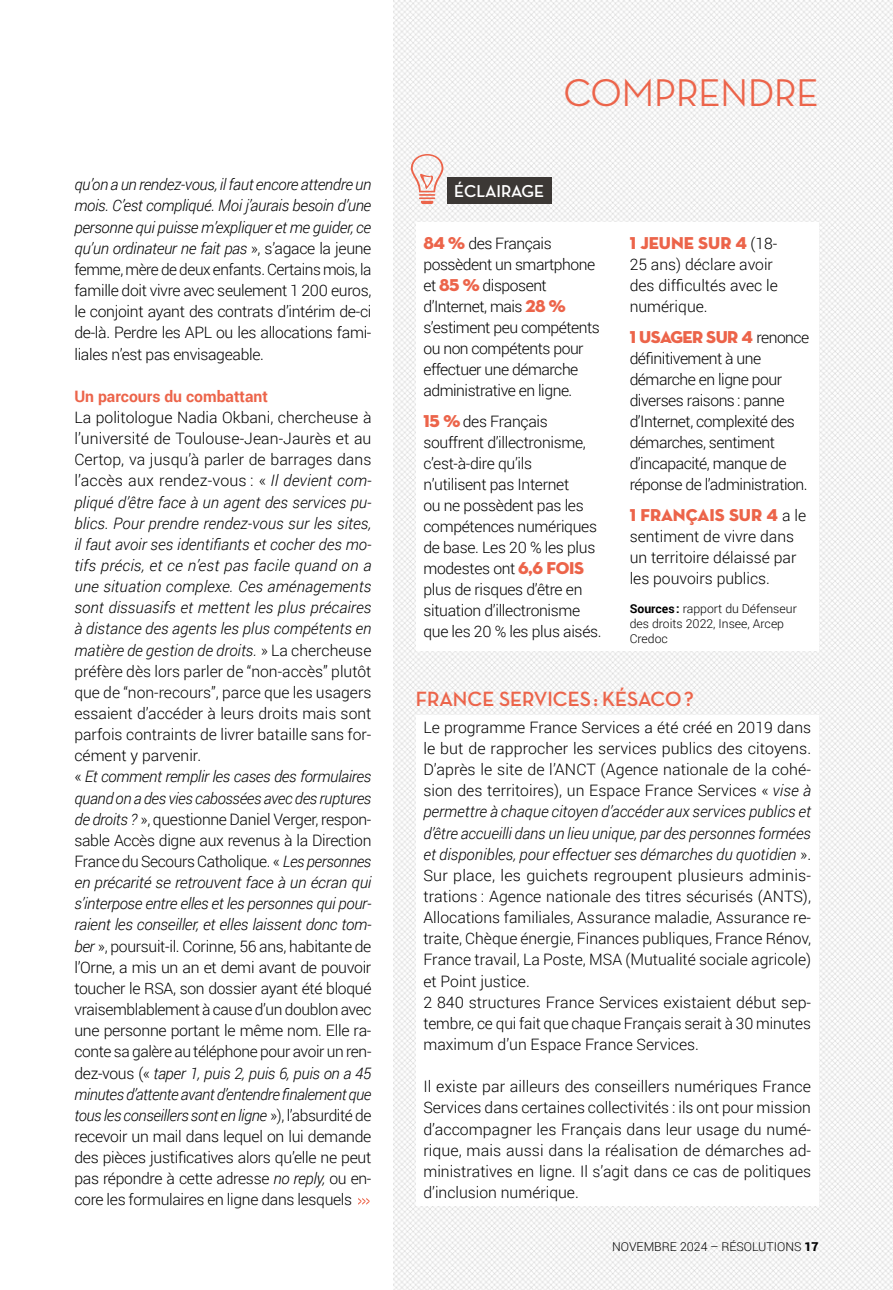
<style>
.page{position:relative;width:893px;height:1290px;background:#fff}
.page>*{position:absolute;margin:0;border:0;box-sizing:border-box;transform-origin:0 0}
.t1{font:500 39.38px "Neutra Disp";color:#ec644a}
.t2{font:700 21px "Neutra Disp";color:#ec644a}
.t3{font:17.5px "Neutra Disp Titling";color:#ec644a}
.t4{font:17.5px "Neutra Disp Titling";letter-spacing:-.03em;color:#ec644a}
.t5{font:700 17.5px "Neutra Disp";letter-spacing:-.005em;color:#fff}
.Texte_Courant{font:300 15.75px/21.2px "Roboto";letter-spacing:-.02em;color:#000;text-align:justify}
.Texte_Courant-2{font:300 15.75px/21px "Roboto";color:#000}
.Intertitres{font:700 15.75px "Roboto";color:#ec644a}
.Texte_Courant-3{font:300 12.25px/14.7px "Roboto";color:#000}
.s1{font-style:italic}
.s2{font-family:"Neutra Disp Titling";font-weight:400;font-size:17.5px;color:#ec644a}
.s3{font-family:"Roboto";font-weight:300;font-size:15.75px;color:#000}
.s4{font-weight:700}
.s5{font-weight:900}
</style>
<div class="page">
<img style="left:394px;top:0;width:499px;height:1290px">
<svg style="left:358px;top:1198px;width:12px;height:7px"></svg>
<svg style="left:411px;top:154px;width:32px;height:50px"></svg>
<div style="left:447px;top:177px;width:105px;height:27px;background:#3c3835"></div>
<div style="left:416px;top:222px;width:403px;height:428px;background:#fff"></div>
<div style="left:416px;top:715px;width:403px;height:490px;background:#fff"></div>
<p class="Texte_Courant" style="left:74px;top:174px;width:299px"><span class="s1">qu’on a un rendez-vous, il faut encore attendre un mois. C’est compliqué. Moi j’aurais besoin d’une personne qui puisse m’expliquer et me guider, ce qu’un ordinateur ne fait pas</span> », s’agace la jeune femme, mère de deux enfants. Certains mois, la famille doit vivre avec seulement 1 200 euros, le conjoint ayant des contrats d’intérim de-ci de-là. Perdre les APL ou les allocations fami&shy;liales n’est pas envisageable.</p>
<p class="Intertitres" style="left:74px;top:385px;width:195px">Un parcours du combattant</p>
<p class="Texte_Courant" style="left:74px;top:406px;width:299px">La politologue Nadia Okbani, chercheuse à l’université de Toulouse-Jean-Jaurès et au Certop, va jusqu’à parler de barrages dans l’accès aux rendez-vous : « <span class="s1">Il devient com&shy;pliqué d’être face à un agent des services pu&shy;blics. Pour prendre rendez-vous sur les sites, il faut avoir ses identifiants et cocher des mo&shy;tifs précis, et ce n’est pas facile quand on a une situation complexe. Ces aménagements sont dissuasifs et mettent les plus précaires à distance des agents les plus compétents en matière de gestion de droits.</span> » La chercheuse préfère dès lors parler de “non-accès” plutôt que de “non-recours”, parce que les usagers essaient d’accéder à leurs droits mais sont parfois contraints de livrer bataille sans for&shy;cément y parvenir.</p>
<p class="Texte_Courant" style="left:74px;top:766px;width:299px">« <span class="s1">Et comment remplir les cases des formulaires quand on a des vies cabossées avec des ruptures de droits ?</span> », questionne Daniel Verger, respon&shy;sable Accès digne aux revenus à la Direction France du Secours Catholique. « <span class="s1">Les personnes en précarité se retrouvent face à un écran qui s’interpose entre elles et les personnes qui pour&shy;raient les conseiller, et elles laissent donc tom&shy;ber</span> », poursuit-il. Corinne, 56 ans, habitante de l’Orne, a mis un an et demi avant de pouvoir toucher le RSA, son dossier ayant été bloqué vraisemblablement à cause d’un doublon avec une personne portant le même nom. Elle ra&shy;conte sa galère au téléphone pour avoir un ren&shy;dez-vous (« <span class="s1">taper 1, puis 2, puis 6, puis on a 45 minutes d’attente avant d’entendre finalement que tous les conseillers sont en ligne</span> »), l’absurdité de recevoir un mail dans lequel on lui demande des pièces justificatives alors qu’elle ne peut pas répondre à cette adresse <span class="s1">no reply,</span> ou en&shy;core les formulaires en ligne dans lesquels</p>
<p class="t1" style="left:564px;top:71px;width:256px">COMPRENDRE</p>
<p class="t5" style="left:454px;top:181px;width:92px">ÉCLAIRAGE</p>
<p class="Texte_Courant" style="left:423px;top:232px;width:178px;text-align:left"><span class="s2">84 %</span> des Français possèdent un smartphone et <span class="s2">85 %</span> disposent d’Internet, mais <span class="s2">28 % </span>s’estiment peu compétents ou non compétents pour effectuer une démarche administrative en ligne.</p>
<p class="Texte_Courant" style="left:423px;top:410px;width:180px;text-align:left"><span class="s2">15 %</span> des Français souffrent d’illectronisme, c’est-à-dire qu’ils<br>n’utilisent pas Internet<br>ou ne possèdent pas les compétences numériques de base. Les 20 % les plus modestes ont <span class="s2">6,6 FOIS </span>plus de risques d’être en situation d’illectronisme que les 20 % les plus aisés.</p>
<p class="t3" style="left:630px;top:232px;width:149px">1 JEUNE SUR 4 <span class="s3">(18-</span></p>
<p class="Texte_Courant-2" style="left:630px;top:253px;width:150px">25 ans) déclare avoir des difficultés avec le numérique.</p>
<p class="t4" style="left:630px;top:326px;width:181px">1 USAGER SUR 4 <span class="s3">renonce</span></p>
<p class="Texte_Courant" style="left:630px;top:347px;width:179px;text-align:left">définitivement à une démarche en ligne pour diverses raisons : panne d’Internet, complexité des démarches, sentiment d’incapacité, manque de réponse de l’administration.</p>
<p class="t3" style="left:630px;top:504px;width:178px">1 FRANÇAIS SUR 4 <span class="s3">a le</span></p>
<p class="Texte_Courant-2" style="left:630px;top:525px;width:168px">sentiment de vivre dans un territoire délaissé par les pouvoirs publics.</p>
<p class="Texte_Courant-3" style="left:630px;top:601px;width:169px"><span class="s4">Sources:</span> rapport du Défenseur des droits 2022, Insee, Arcep<br>Credoc</p>
<p class="t2" style="left:416px;top:687px;width:279px">FRANCE SERVICES: KÉSACO?</p>
<p class="Texte_Courant" style="left:423px;top:716px;width:389px">Le programme France Services a été créé en 2019 dans le but de rapprocher les services publics des citoyens.<br>D’après le site de l’ANCT (Agence nationale de la cohé&shy;sion des territoires), un Espace France Services « <span class="s1">vise à permettre à chaque citoyen d’accéder aux services publics et d’être accueilli dans un lieu unique, par des personnes formées et disponibles, pour effectuer ses démarches du quotidien</span> ».<br>Sur place, les guichets regroupent plusieurs adminis&shy;trations : Agence nationale des titres sécurisés (ANTS), Allocations familiales, Assurance maladie, Assurance re&shy;traite, Chèque énergie, Finances publiques, France Rénov, France travail, La Poste, MSA (Mutualité sociale agricole) et Point justice.</p>
<p class="Texte_Courant" style="left:423px;top:991px;width:389px">2 840 structures France Services existaient début sep&shy;tembre, ce qui fait que chaque Français serait à 30 minutes maximum d’un Espace France Services.</p>
<p class="Texte_Courant" style="left:423px;top:1075px;width:389px">Il existe par ailleurs des conseillers numériques France Services dans certaines collectivités : ils ont pour mission d’accompagner les Français dans leur usage du numé&shy;rique, mais aussi dans la réalisation de démarches ad&shy;ministratives en ligne. Il s’agit dans ce cas de politiques d’inclusion numérique.</p>
<p class="Texte_Courant-3" style="left:612px;top:1238px;width:208px">NOVEMBRE 2024 – RÉSOLUTIONS <span class="s5">17</span></p>
</div>
